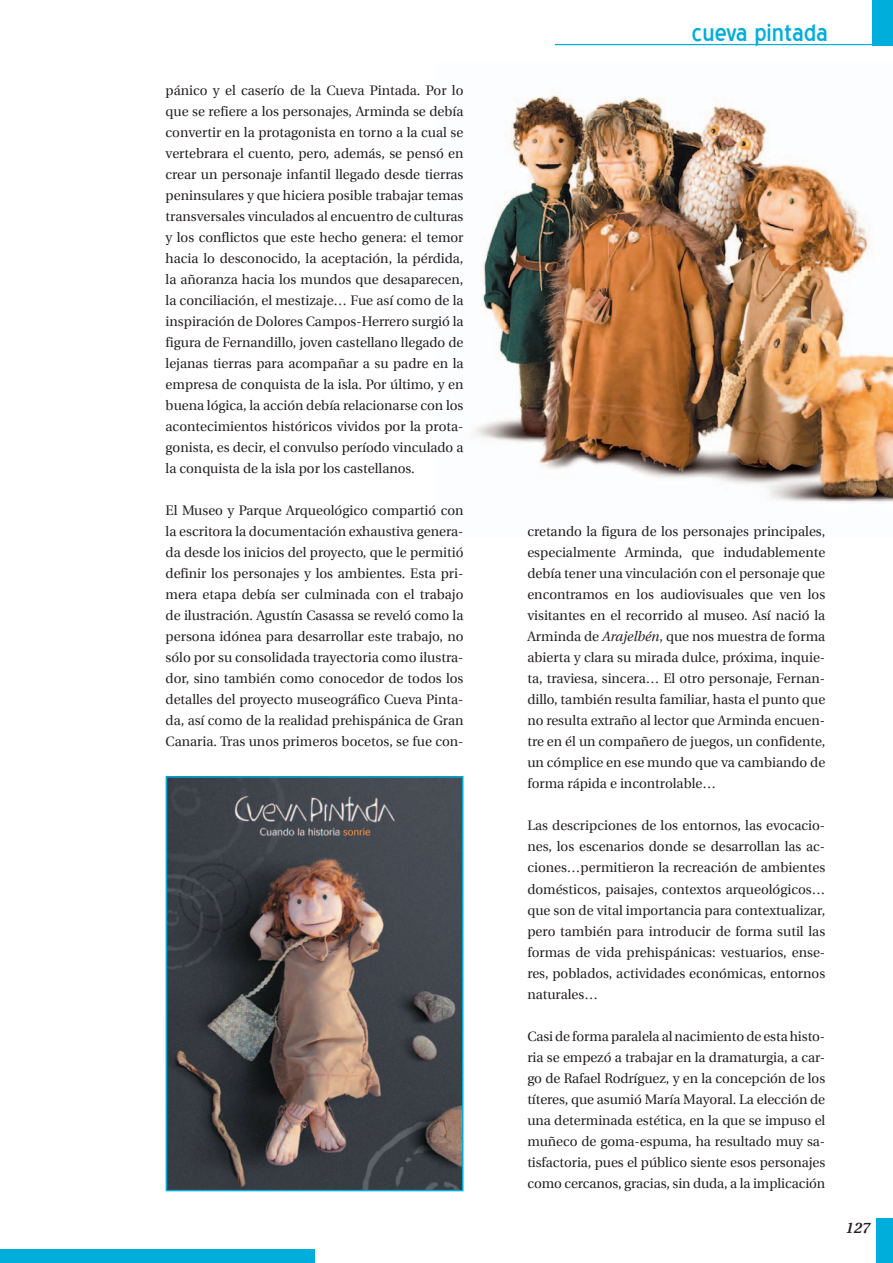
<style>
.page{position:relative;width:893px;height:1263px;background:#fff}
.page>*{position:absolute;margin:0;border:0;box-sizing:border-box;transform-origin:0 0}
.t1{font:30px "Blue Highway";color:#00aedc}
.t2{font:15px "Utopia Bold Italica";color:#231f20}
.t3{font:13.5px/21px "Utopia";color:#231f20;text-align:justify}
.s1{font-family:"Utopia Italica"}
</style>
<div class="page">
<hr style="left:554px;top:44px;width:338px;height:1px;background:#00aedc">
<div style="left:871px;top:0;width:21px;height:45px;background:#00aedc"></div>
<div style="left:876px;top:1218px;width:16px;height:44px;background:#00aedc"></div>
<div style="left:0;top:1248px;width:315px;height:14px;background:#00aedc"></div>
<img style="left:475px;top:95px;width:417px;height:407px">
<img style="left:168px;top:779px;width:292px;height:408px">
<div style="left:165px;top:776px;width:298px;height:414px;border:2px solid #00aedc"></div>
<p class="t3" style="left:165px;top:80px;width:299px">pánico y el caserío de la Cueva Pintada. Por lo que se refiere a los personajes, Arminda se debía convertir en la protagonista en torno a la cual se vertebrara el cuento, pero, además, se pensó en crear un personaje infantil llegado desde tierras peninsulares y que hiciera posible trabajar temas transversales vinculados al encuentro de culturas y los conflictos que este hecho genera: el temor hacia lo desconocido, la aceptación, la pérdida, la añoranza hacia los mundos que desaparecen, la conciliación, el mestizaje… Fue así como de la inspiración de Dolores Campos-Herrero surgió la figura de Fernandillo, joven castellano llegado de lejanas tierras para acompañar a su padre en la empresa de conquista de la isla. Por último, y en buena lógica, la acción debía relacionarse con los acontecimientos históricos vividos por la prota&shy;gonista, es decir, el convulso período vinculado a la conquista de la isla por los castellanos.</p>
<p class="t3" style="left:165px;top:500px;width:299px">El Museo y Parque Arqueológico compartió con la escritora la documentación exhaustiva genera&shy;da desde los inicios del proyecto, que le permitió definir los personajes y los ambientes. Esta pri&shy;mera etapa debía ser culminada con el trabajo de ilustración. Agustín Casassa se reveló como la persona idónea para desarrollar este trabajo, no sólo por su consolidada trayectoria como ilustra&shy;dor, sino también como conocedor de todos los detalles del proyecto museográfico Cueva Pinta&shy;da, así como de la realidad prehispánica de Gran Canaria. Tras unos primeros bocetos, se fue con-</p>
<h1 class="t1" style="left:691px;top:20px;width:138px">cueva pintada</h1>
<p class="t3" style="left:527px;top:521px;width:299px">cretando la figura de los personajes principales, especialmente Arminda, que indudablemente debía tener una vinculación con el personaje que encontramos en los audiovisuales que ven los visitantes en el recorrido al museo. Así nació la Arminda de <span class="s1">Arajelbén</span>, que nos muestra de forma abierta y clara su mirada dulce, próxima, inquie&shy;ta, traviesa, sincera… El otro personaje, Fernan&shy;dillo, también resulta familiar, hasta el punto que no resulta extraño al lector que Arminda encuen&shy;tre en él un compañero de juegos, un confidente, un cómplice en ese mundo que va cambiando de forma rápida e incontrolable…</p>
<p class="t3" style="left:527px;top:815px;width:299px">Las descripciones de los entornos, las evocacio&shy;nes, los escenarios donde se desarrollan las ac&shy;ciones…permitieron la recreación de ambientes domésticos, paisajes, contextos arqueológicos… que son de vital importancia para contextualizar, pero también para introducir de forma sutil las formas de vida prehispánicas: vestuarios, ense&shy;res, poblados, actividades económicas, entornos naturales…</p>
<p class="t3" style="left:527px;top:1025px;width:299px">Casi de forma paralela al nacimiento de esta histo&shy;ria se empezó a trabajar en la dramaturgia, a car&shy;go de Rafael Rodríguez, y en la concepción de los títeres, que asumió María Mayoral. La elección de una determinada estética, en la que se impuso el muñeco de goma-espuma, ha resultado muy sa&shy;tisfactoria, pues el público siente esos personajes como cercanos, gracias, sin duda, a la implicación</p>
<p class="t2" style="left:845px;top:1218px;width:26px">127</p>
</div>
